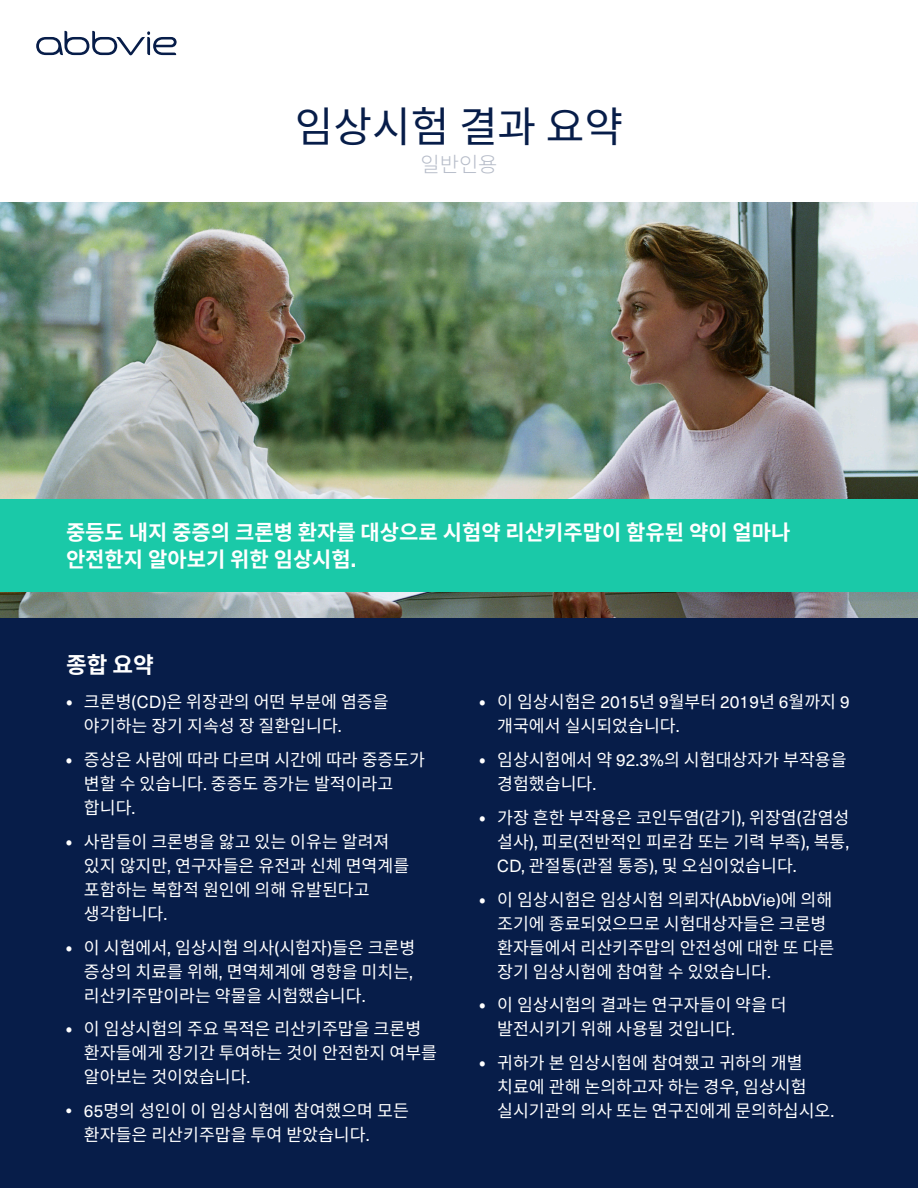
<style>
.page{position:relative;width:918px;height:1188px;background:#fff}
.page>*{position:absolute;margin:0;border:0;box-sizing:border-box;transform-origin:0 0}
.t1{font:42px "Noto Sans CJ Kkr";color:#071d49}
.t2{font:700 22.5px "Noto Sans CJ Kkr";color:#fff}
.t3{font:700 21px/27px "Noto Sans CJ Kkr";color:#fff}
.t4{font:300 21px "Noto Sans CJ Kkr";color:#b5bbc8}
.t5{font:17.25px/24px "Noto Sans CJ Kkr";color:#fff}
.s1{font-family:"Neue Haas Unica Pro"}
.s2{font-weight:700}
.s3{font-family:"Neue Haas Unica Pro";font-weight:700}
</style>
<div class="page">
<div style="left:0;top:580px;width:918px;height:608px;background:#071d49"></div>
<img style="left:0;top:202px;width:918px;height:415px">
<div style="left:0;top:499px;width:918px;height:93px;background:#1ac9a8"></div>
<svg style="left:36px;top:31px;width:141px;height:24px"></svg>
<h1 class="t1" style="left:295px;top:103px;width:330px">임상시험 결과 요약</h1>
<p class="t4" style="left:420px;top:152px;width:79px">일반인용</p>
<p class="t3" style="left:66px;top:520px;width:726px">중등도 내지 중증의 크론병 환자를 대상으로 시험약 리산키주맙이 함유된 약이 얼마나 안전한지 알아보기 위한 임상시험<span class="s1">.</span></p>
<h2 class="t2" style="left:66px;top:652px;width:89px">종합 요약</h2>
<p class="t5" style="left:84px;top:690px;width:306px;text-indent:-18px"><span class="s2">•</span> 크론병<span class="s1">(CD)</span>은 위장관의 어떤 부분에 염증을 야기하는 장기 지속성 장 질환입니다<span class="s1">.</span></p>
<p class="t5" style="left:84px;top:748px;width:343px;text-indent:-18px"><span class="s2">•</span> 증상은 사람에 따라 다르며 시간에 따라 중증도가 변할 수 있습니다<span class="s1">.</span> 중증도 증가는 발적이라고 합니다<span class="s1">.</span></p>
<p class="t5" style="left:84px;top:830px;width:327px;text-indent:-18px"><span class="s2">•</span> 사람들이 크론병을 앓고 있는 이유는 알려져 있지 않지만<span class="s1">,</span> 연구자들은 유전과 신체 면역계를 포함하는 복합적 원인에 의해 유발된다고 생각합니다<span class="s1">.</span></p>
<p class="t5" style="left:84px;top:936px;width:333px;text-indent:-18px"><span class="s2">•</span> 이 시험에서<span class="s1">,</span> 임상시험 의사<span class="s1">(</span>시험자<span class="s1">)</span>들은 크론병 증상의 치료를 위해<span class="s1">,</span> 면역체계에 영향을 미치는<span class="s1">, </span>리산키주맙이라는 약물을 시험했습니다<span class="s1">.</span></p>
<p class="t5" style="left:84px;top:1017px;width:355px;text-indent:-18px"><span class="s2">•</span> 이 임상시험의 주요 목적은 리산키주맙을 크론병 환자들에게 장기간 투여하는 것이 안전한지 여부를 알아보는 것이었습니다<span class="s1">.</span></p>
<p class="t5" style="left:84px;top:1099px;width:326px;text-indent:-18px"><span class="s3">•</span> <span class="s1">65</span>명의 성인이 이 임상시험에 참여했으며 모든 환자들은 리산키주맙을 투여 받았습니다<span class="s1">.</span></p>
<p class="t5" style="left:497px;top:690px;width:354px;text-indent:-18px"><span class="s2">•</span> 이 임상시험은 <span class="s1">2015</span>년 <span class="s1">9</span>월부터 <span class="s1">2019</span>년 <span class="s1">6</span>월까지 <span class="s1">9 </span>개국에서 실시되었습니다<span class="s1">.</span></p>
<p class="t5" style="left:497px;top:748px;width:351px;text-indent:-18px"><span class="s2">•</span> 임상시험에서 약 <span class="s1">92.3%</span>의 시험대상자가 부작용을 경험했습니다<span class="s1">.</span></p>
<p class="t5" style="left:497px;top:806px;width:354px;text-align:justify;text-indent:-18px"><span class="s2">•</span> 가장 흔한 부작용은 코인두염<span class="s1">(</span>감기<span class="s1">),</span> 위장염<span class="s1">(</span>감염성 설사<span class="s1">),</span> 피로<span class="s1">(</span>전반적인 피로감 또는 기력 부족<span class="s1">),</span> 복통<span class="s1">, CD,</span> 관절통<span class="s1">(</span>관절 통증<span class="s1">),</span> 및 오심이었습니다<span class="s1">.</span></p>
<p class="t5" style="left:497px;top:888px;width:339px;text-indent:-18px"><span class="s2">•</span> 이 임상시험은 임상시험 의뢰자<span class="s1">(AbbVie)</span>에 의해 조기에 종료되었으므로 시험대상자들은 크론병 환자들에서 리산키주맙의 안전성에 대한 또 다른 장기 임상시험에 참여할 수 있었습니다<span class="s1">.</span></p>
<p class="t5" style="left:497px;top:993px;width:291px;text-indent:-18px"><span class="s2">•</span> 이 임상시험의 결과는 연구자들이 약을 더 발전시키기 위해 사용될 것입니다<span class="s1">.</span></p>
<p class="t5" style="left:497px;top:1051px;width:339px;text-indent:-18px"><span class="s2">•</span> 귀하가 본 임상시험에 참여했고 귀하의 개별 치료에 관해 논의하고자 하는 경우<span class="s1">,</span> 임상시험 실시기관의 의사 또는 연구진에게 문의하십시오<span class="s1">.</span></p>
</div>
